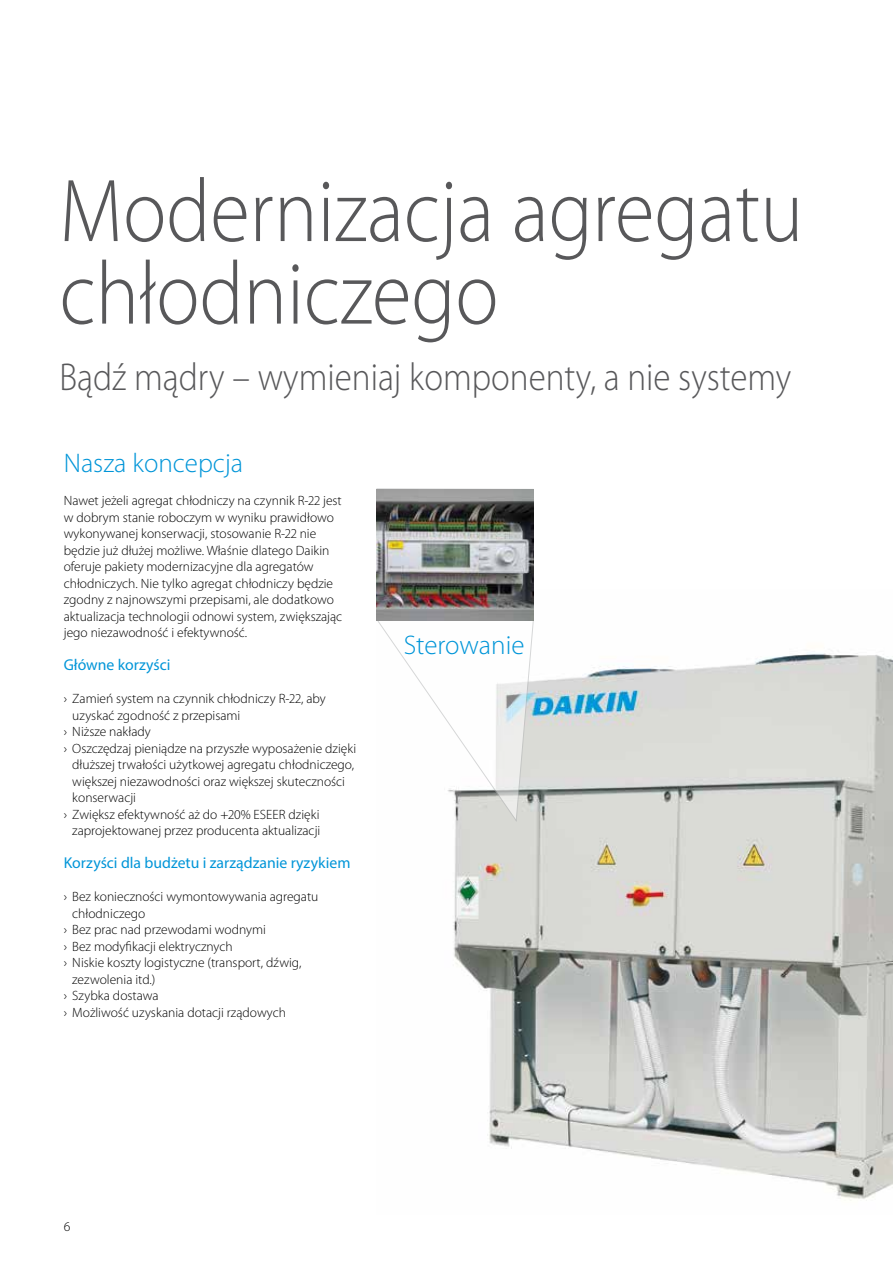
<style>
.page{position:relative;width:893px;height:1263px;background:#fff}
.page>*{position:absolute;margin:0;border:0;box-sizing:border-box;transform-origin:0 0}
.t1{font:300 90px/82.5px "Myriad Pro";color:#58585a;scale:.9 1}
.t2{font:300 39px "Myriad Pro";color:#58585a;scale:.9 1}
.t3{font:300 27px "Myriad Pro";color:#0095d8}
.t4{font:15.75px "Myriad Pro";color:#0095d8}
.t5{font:300 13.5px/16.5px "Myriad Pro";color:#000}
</style>
<div class="page">
<img style="left:453px;top:653px;width:440px;height:548px">
<svg style="left:377px;top:488px;width:157px;height:334px"></svg>
<img style="left:377px;top:489px;width:156px;height:131px">
<h1 class="t1" style="left:60px;top:171px;width:828px">Modernizacja agregatu chłodniczego</h1>
<h2 class="t2" style="left:60px;top:355px;width:815px">Bądź mądry – wymieniaj komponenty, a nie systemy</h2>
<h3 class="t3" style="left:64px;top:448px;width:181px">Nasza koncepcja</h3>
<p class="t5" style="left:64px;top:493px;width:280px">Nawet jeżeli agregat chłodniczy na czynnik R-22 jest w dobrym stanie roboczym w wyniku prawidłowo wykonywanej konserwacji, stosowanie R-22 nie będzie już dłużej możliwe. Właśnie dlatego Daikin oferuje pakiety modernizacyjne dla agregatów chłodniczych. Nie tylko agregat chłodniczy będzie zgodny z najnowszymi przepisami, ale dodatkowo aktualizacja technologii odnowi system, zwiększając jego niezawodność i efektywność.</p>
<p class="t4" style="left:64px;top:655px;width:108px">Główne korzyści</p>
<p class="t5" style="left:64px;top:691px;width:264px">› Zamień system na czynnik chłodniczy R-22, aby</p>
<p class="t5" style="left:72px;top:707px;width:170px">uzyskać zgodność z przepisami</p>
<p class="t5" style="left:64px;top:723px;width:89px">› Niższe nakłady</p>
<p class="t5" style="left:64px;top:740px;width:294px">› Oszczędzaj pieniądze na przyszłe wyposażenie dzięki</p>
<p class="t5" style="left:72px;top:756px;width:283px">dłuższej trwałości użytkowej agregatu chłodniczego,</p>
<p class="t5" style="left:72px;top:773px;width:274px">większej niezawodności oraz większej skuteczności</p>
<p class="t5" style="left:72px;top:789px;width:65px">konserwacji</p>
<p class="t5" style="left:64px;top:806px;width:257px">› Zwiększ efektywność aż do +20% ESEER dzięki</p>
<p class="t5" style="left:72px;top:822px;width:250px">zaprojektowanej przez producenta aktualizacji</p>
<p class="t4" style="left:64px;top:853px;width:288px">Korzyści dla budżetu i zarządzanie ryzykiem</p>
<p class="t5" style="left:64px;top:889px;width:256px">› Bez konieczności wymontowywania agregatu</p>
<p class="t5" style="left:72px;top:905px;width:75px">chłodniczego</p>
<p class="t5" style="left:64px;top:921px;width:204px">› Bez prac nad przewodami wodnymi</p>
<p class="t5" style="left:64px;top:938px;width:170px">› Bez modyfikacji elektrycznych</p>
<p class="t5" style="left:64px;top:954px;width:239px">› Niskie koszty logistyczne (transport, dźwig,</p>
<p class="t5" style="left:72px;top:971px;width:85px">zezwolenia itd.)</p>
<p class="t5" style="left:64px;top:987px;width:96px">› Szybka dostawa</p>
<p class="t5" style="left:64px;top:1004px;width:224px">› Możliwość uzyskania dotacji rządowych</p>
<h3 class="t3" style="left:404px;top:630px;width:122px">Sterowanie</h3>
<p class="t5" style="left:64px;top:1219px;width:8px">6</p>
</div>
